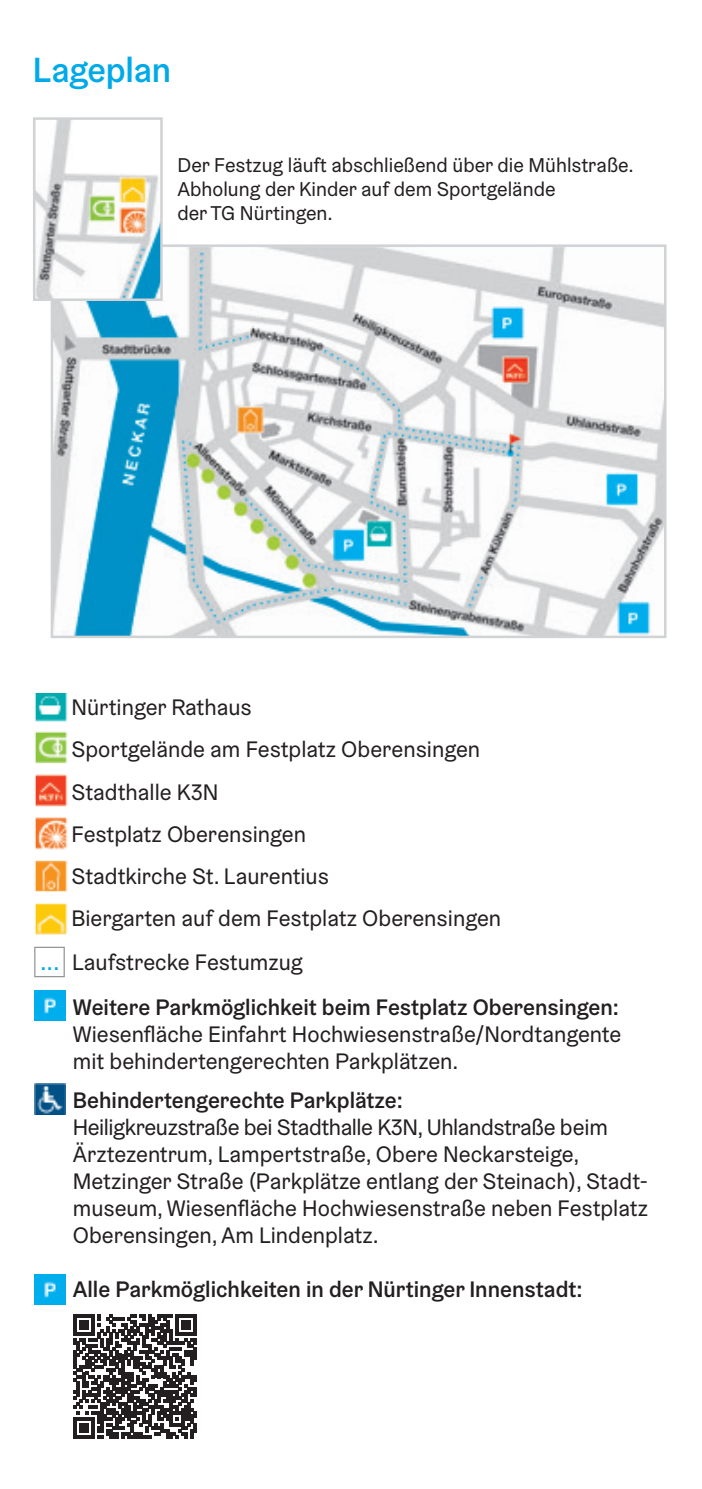
<style>
.page{position:relative;width:702px;height:1489px;background:#fff}
.page>*{position:absolute;margin:0;border:0;box-sizing:border-box;transform-origin:0 0}
.t1{font:500 35px "Graebenbach";letter-spacing:-.005em;color:#00aae9}
.t2{font:22.5px/27px "Graebenbach";color:#231f20}
.t3{font:500 22.5px/44px "Graebenbach";color:#231f20}
.t4{font:20px/24px "Graebenbach";color:#231f20}
.s1{font-weight:400;font-size:25px;color:#00aae9}
.s2{font-weight:400}
</style>
<div class="page">
<img style="left:54px;top:247px;width:609px;height:388px">
<div style="left:51px;top:244px;width:615px;height:394px;border:2px solid #d1d2d4"></div>
<img style="left:36px;top:120px;width:124px;height:178px">
<div style="left:33px;top:117px;width:130px;height:184px;border:2px solid #d1d2d4"></div>
<div style="left:34px;top:946px;width:31px;height:31px;border:1px solid #939598"></div>
<img style="left:35px;top:990px;width:30px;height:30px">
<img style="left:35px;top:1083px;width:30px;height:31px">
<img style="left:35px;top:693px;width:33px;height:242px">
<img style="left:35px;top:1274px;width:30px;height:30px">
<svg style="left:73px;top:1314px;width:124px;height:124px"></svg>
<h1 class="t1" style="left:33px;top:48px;width:140px">Lageplan</h1>
<p class="t4" style="left:177px;top:152px;width:458px">Der Festzug läuft abschließend über die Mühlstraße.<br>Abholung der Kinder auf dem Sportgelände<br>der TG Nürtingen.</p>
<p class="t2" style="left:71px;top:685px;width:431px;line-height:42.2px">Nürtinger Rathaus<br>Sportgelände am Festplatz Oberensingen<br>Stadthalle K3N<br>Festplatz Oberensingen<br>Stadtkirche St. Laurentius<br>Biergarten auf dem Festplatz Oberensingen</p>
<p class="t3" style="left:73px;top:940px;width:547px;text-indent:-33px"><span class="s1">...</span> <span class="s2">Laufstrecke Festumzug<br></span>Weitere Parkmöglichkeit beim Festplatz Oberensingen:</p>
<p class="t2" style="left:73px;top:1019px;width:550px">Wiesenfläche Einfahrt Hochwiesenstraße/Nordtangente mit behindertengerechten Parkplätzen.</p>
<p class="t3" style="left:73px;top:1077px;width:331px">Behindertengerechte Parkplätze:</p>
<p class="t2" style="left:73px;top:1113px;width:576px">Heiligkreuzstraße bei Stadthalle K3N, Uhlandstraße beim Ärztezentrum, Lampertstraße, Obere Neckarsteige, Metzinger Straße (Parkplätze entlang der Steinach), Stadt&shy;museum, Wiesenfläche Hochwiesenstraße neben Festplatz Oberensingen, Am Lindenplatz.</p>
<p class="t3" style="left:73px;top:1266px;width:511px">Alle Parkmöglichkeiten in der Nürtinger Innenstadt:</p>
</div>
